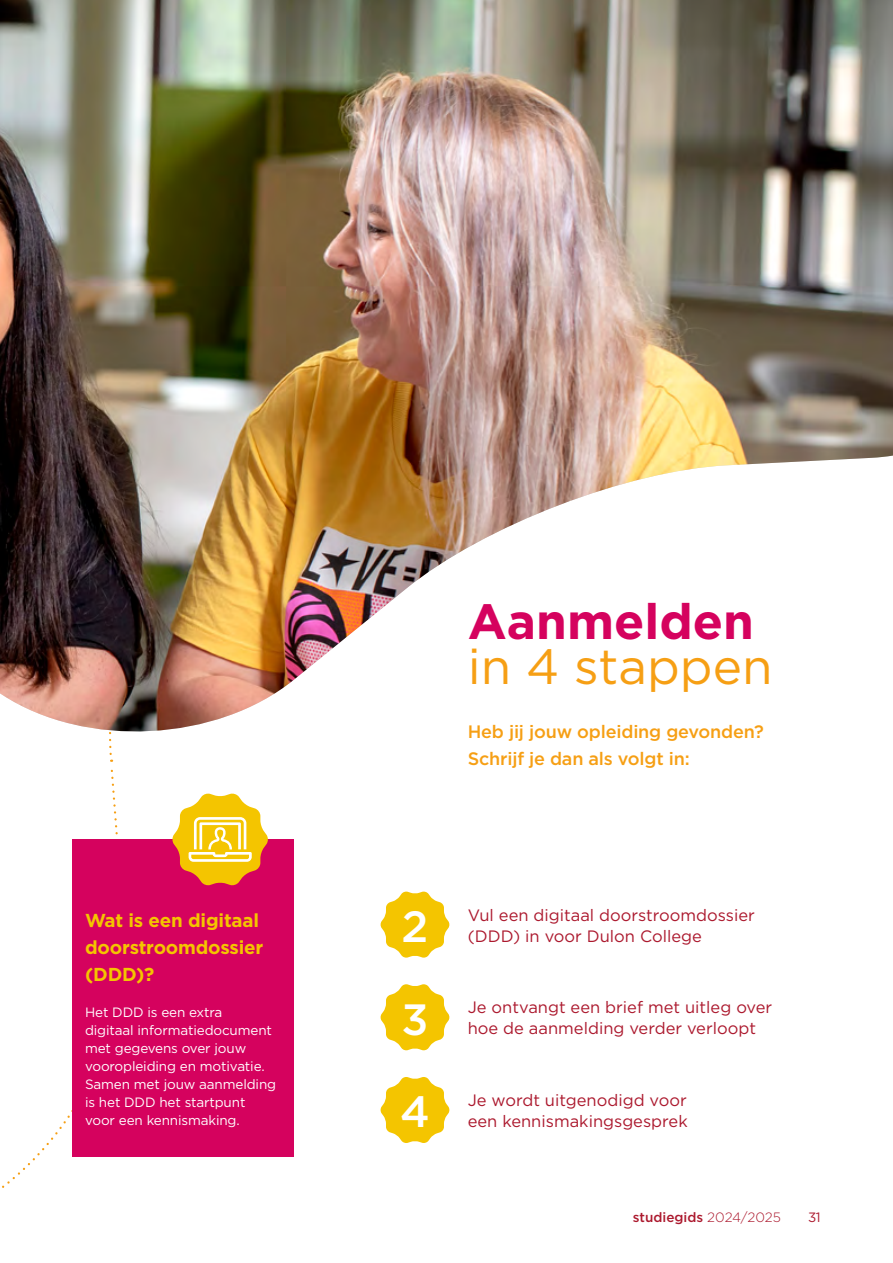
<style>
.page{position:relative;width:893px;height:1263px;background:#fff}
.page>*{position:absolute;margin:0;border:0;box-sizing:border-box;transform-origin:0 0}
.t1{font:49.5px "Gotham";color:#f69f14}
.t2{font:700 49.5px "Gotham";color:#d5025e}
.t3{font:500 43.8px "Gotham";color:#fff}
.t4{font:700 18.75px/27px "Gotham";letter-spacing:-.01em;color:#f4c500}
.t5{font:500 18px "Gotham";letter-spacing:-.01em;color:#f69f14}
.t6{font:16.5px/21px "Gotham";color:#ac192e}
.t7{font:13.5px/18px "Gotham";letter-spacing:-.01em;color:#fff}
.t8{font:500 13.5px "Gotham";color:#ac192e}
.t9{font:13.5px "Gotham";color:#ac192e}
.s1{font-weight:300}
</style>
<div class="page">
<img style="left:356px;top:0;width:537px;height:630px">
<img style="left:0;top:0;width:356px;height:1188px">
<svg style="left:380px;top:891px;width:70px;height:67px"></svg>
<svg style="left:380px;top:984px;width:70px;height:67px"></svg>
<svg style="left:380px;top:1077px;width:70px;height:66px"></svg>
<p class="t4" style="left:85px;top:907px;width:180px">Wat is een digitaal doorstroomdossier (DDD)?</p>
<p class="t7" style="left:85px;top:1003px;width:193px">Het DDD is een extra<br>digitaal informatiedocument met gegevens over jouw vooropleiding en motivatie.<br>Samen met jouw aanmelding is het DDD het startpunt voor een kennismaking.</p>
<p class="t2" style="left:468px;top:589px;width:288px">Aanmelden</p>
<p class="t1" style="left:468px;top:635px;width:306px">in 4 stappen</p>
<p class="t5" style="left:468px;top:720px;width:298px">Heb jij jouw opleiding gevonden?</p>
<p class="t5" style="left:468px;top:747px;width:224px">Schrijf je dan als volgt in:</p>
<p class="t3" style="left:402px;top:898px;width:28px">2</p>
<p class="t6" style="left:468px;top:904px;width:289px">Vul een digitaal doorstroomdossier</p>
<p class="t6" style="left:468px;top:925px;width:236px">(DDD) in voor Dulon College</p>
<p class="t3" style="left:401px;top:991px;width:29px">3</p>
<p class="t6" style="left:468px;top:997px;width:306px">Je ontvangt een brief met uitleg over hoe de aanmelding verder verloopt</p>
<p class="t3" style="left:400px;top:1083px;width:31px">4</p>
<p class="t6" style="left:468px;top:1089px;width:221px">Je wordt uitgenodigd voor</p>
<p class="t6" style="left:468px;top:1110px;width:221px">een kennismakingsgesprek</p>
<p class="t8" style="left:633px;top:1208px;width:150px">studiegids <span class="s1">2024/2025</span></p>
<p class="t9" style="left:808px;top:1209px;width:14px">31</p>
</div>
